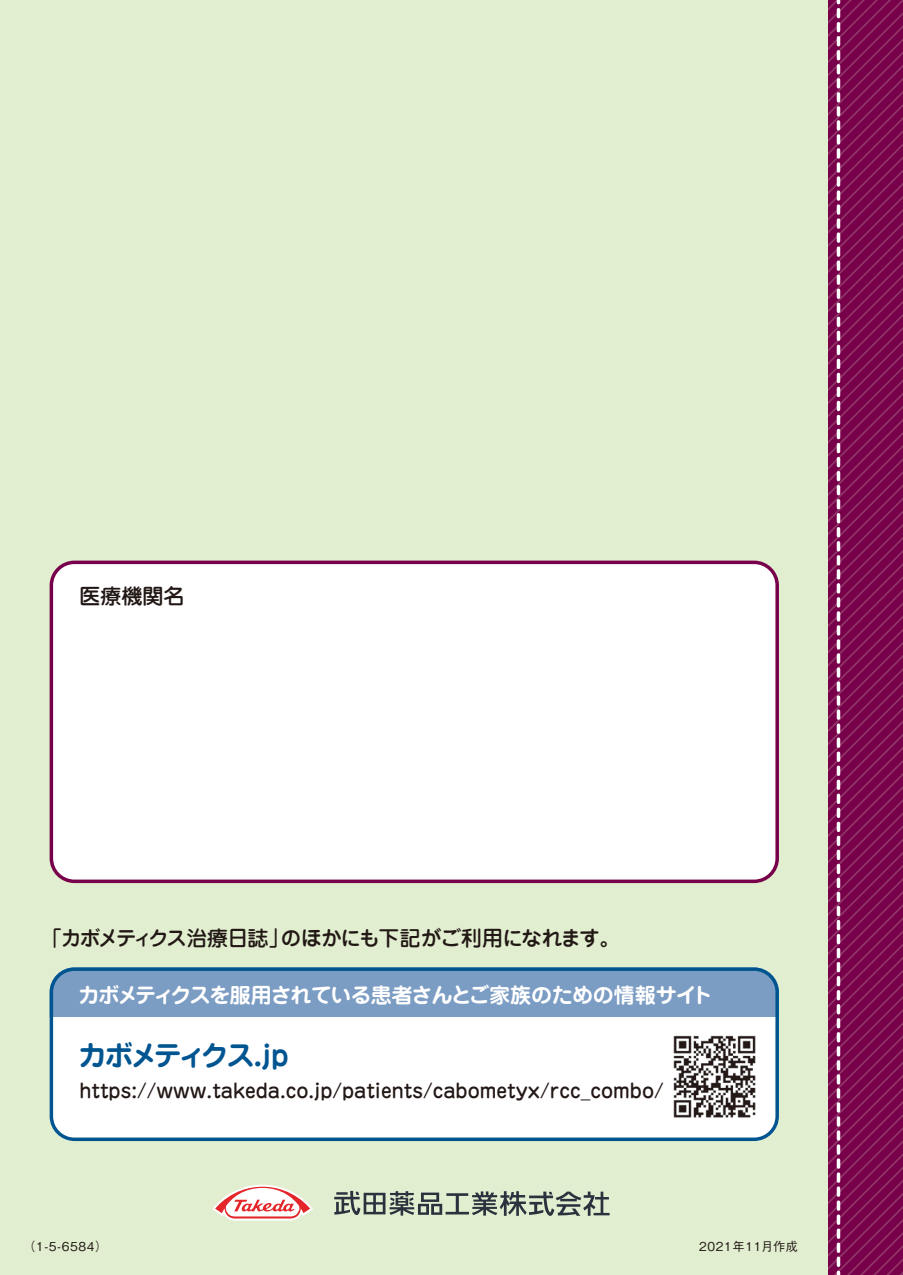
<style>
.page{position:relative;width:903px;height:1275px;background:#e1eecf}
.page>*{position:absolute;margin:0;border:0;box-sizing:border-box;transform-origin:0 0}
.t1{font:700 28px "Jun 501 Pro";letter-spacing:-.12em;color:#005590}
.t2{font:500 21px "Jun 34 Pro";letter-spacing:-.05em;color:#221815}
.t3{font:700 21px "Jun 501 Pro";letter-spacing:-.055em;color:#fff}
.t4{font:500 19.25px "Jun 34 Pro";color:#221815}
.t5{font:500 12.25px "Gothic BBB Pr 6 N";letter-spacing:.05em;color:#221815}
</style>
<div class="page">
<svg style="left:893px;top:0;width:10px;height:1275px;background:#7c0950"></svg>
<svg style="left:880px;top:0;width:13px;height:1275px;background:#7c0950"></svg>
<svg style="left:866px;top:0;width:14px;height:1275px;background:#7c0950"></svg>
<svg style="left:853px;top:0;width:13px;height:1275px;background:#7c0950"></svg>
<svg style="left:334px;top:1191px;width:275px;height:25px"></svg>
<svg style="left:212px;top:1185px;width:101px;height:36px"></svg>
<div style="left:50px;top:561px;width:729px;height:322px;background:#fff"></div>
<svg style="left:828px;top:0;width:25px;height:1275px;background:#882060"></svg>
<svg style="left:50px;top:967px;width:729px;height:174px;background:#ccd9e7"></svg>
<img style="left:665px;top:1027px;width:99px;height:99px">
<p class="t2" style="left:79px;top:579px;width:106px">医療機関名</p>
<p class="t2" style="left:41px;top:922px;width:581px">「カボメティクス治療日誌」のほかにも下記がご利用になれます。</p>
<p class="t3" style="left:79px;top:979px;width:636px">カボメティクスを服用されている患者さんとご家族のための情報サイト</p>
<h1 class="t1" style="left:78px;top:1034px;width:212px">カボメティクス.jp</h1>
<p class="t4" style="left:79px;top:1076px;width:586px">https://www.takeda.co.jp/patients/cabometyx/rcc_combo/</p>
<p class="t5" style="left:23px;top:1236px;width:86px">（1-5-6584）</p>
<p class="t5" style="left:699px;top:1236px;width:100px">2021年11月作成</p>
</div>
